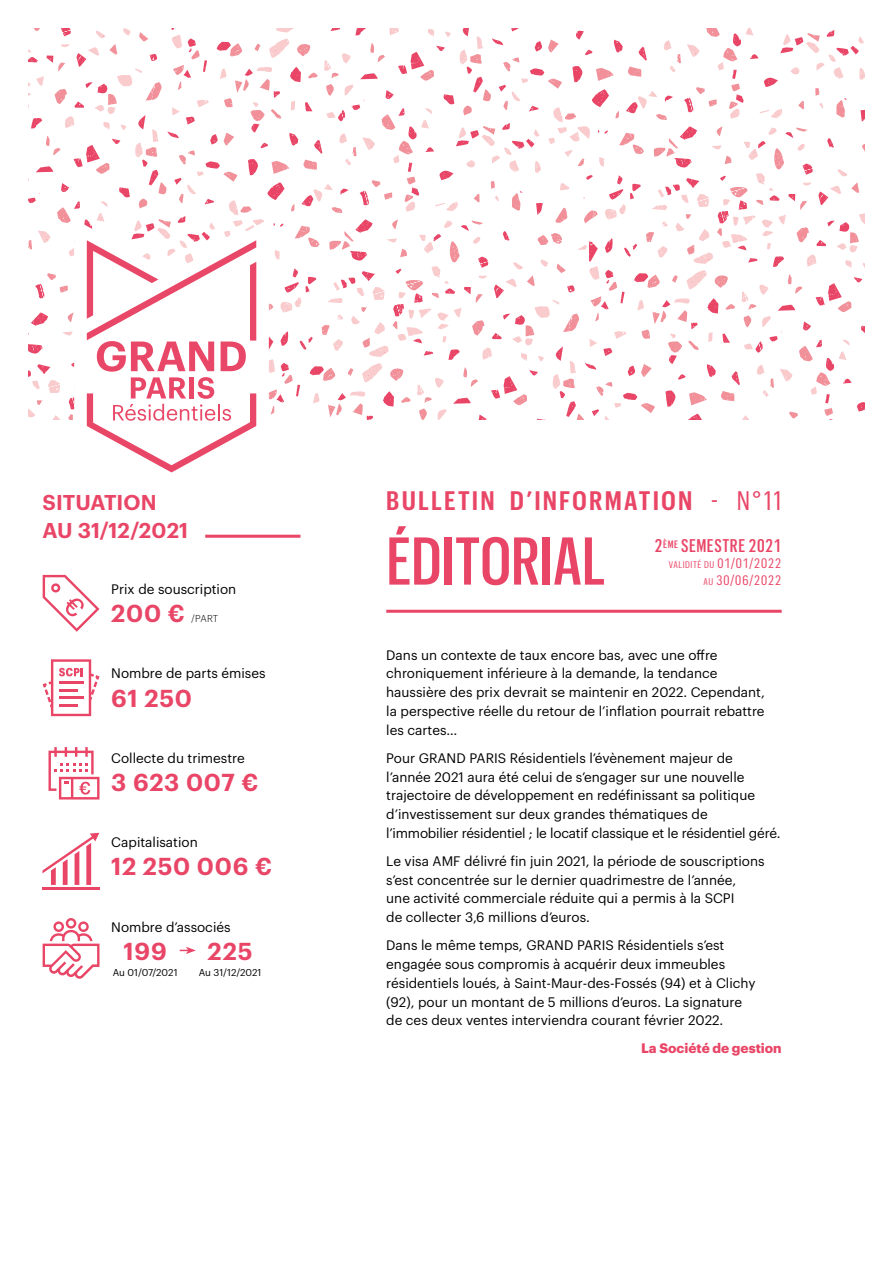
<style>
.page{position:relative;width:893px;height:1263px;background:#fff}
.page>*{position:absolute;margin:0;border:0;box-sizing:border-box;transform-origin:0 0}
.t1{font:500 66px "Graphik X Cond";letter-spacing:-.005em;color:#e94667}
.t2{font:600 26.25px "Graphik Cond";letter-spacing:.08em;color:#e94667}
.t3{font:600 24px "Graphik";letter-spacing:.03em;color:#e94667}
.t4{font:600 21px/28px "Graphik";color:#e94667}
.t5{font:500 18px "Graphik X Cond";letter-spacing:.03em;color:#e94667}
.t6{font:13.5px/18.8px "Graphik";color:#000}
.t7{font:700 13.5px "Graphik";color:#e94667}
.t8{font:13.5px "Graphik Cond";letter-spacing:.02em;color:#e94667}
.t9{font:9.75px "Graphik";color:#000}
.t10{font:300 9.75px "Graphik";color:#000}
.t11{font:9.45px "Graphik Cond";letter-spacing:.055em;color:#e94667}
.s1{font-weight:400}
.s2{font-size:13.5px}
.s3{font-size:9.45px}
</style>
<div class="page">
<hr style="left:386px;top:610px;width:396px;height:3px;background:#e94667">
<hr style="left:43px;top:535px;width:257px;height:3px;background:#e94667">
<div style="left:38px;top:533px;width:167px;height:9px;background:#fff"></div>
<hr style="left:43px;top:887px;width:57px;height:3px;background:#e94667">
<svg style="left:43px;top:833px;width:56px;height:52px"></svg>
<svg style="left:43px;top:575px;width:57px;height:57px"></svg>
<svg style="left:43px;top:659px;width:56px;height:57px"></svg>
<hr style="left:59px;top:697px;width:24px;height:2px;background:#e94667">
<hr style="left:59px;top:704px;width:18px;height:3px;background:#e94667">
<svg style="left:49px;top:747px;width:51px;height:52px"></svg>
<svg style="left:180px;top:947px;width:16px;height:7px"></svg>
<svg style="left:43px;top:918px;width:57px;height:61px"></svg>
<svg style="left:28px;top:28px;width:837px;height:392px"></svg>
<svg style="left:74px;top:219px;width:195px;height:254px"></svg>
<svg style="left:87px;top:240px;width:169px;height:232px"></svg>
<h3 class="t4" style="left:43px;top:486px;width:147px">SITUATION<br>AU 31/12/2021</h3>
<p class="t6" style="left:111px;top:579px;width:127px">Prix de souscription</p>
<h3 class="t3" style="left:111px;top:595px;width:75px">200 €</h3>
<p class="t10" style="left:191px;top:611px;width:29px">/PART</p>
<p class="t6" style="left:111px;top:663px;width:156px">Nombre de parts émises</p>
<h3 class="t3" style="left:111px;top:679px;width:82px">61 250</h3>
<p class="t6" style="left:111px;top:747px;width:135px">Collecte du trimestre</p>
<h3 class="t3" style="left:111px;top:764px;width:148px">3 623 007 €</h3>
<p class="t6" style="left:111px;top:832px;width:88px">Capitalisation</p>
<h3 class="t3" style="left:111px;top:848px;width:162px">12 250 006 €</h3>
<p class="t6" style="left:111px;top:916px;width:121px">Nombre d’associés</p>
<h3 class="t3" style="left:124px;top:932px;width:45px">199</h3>
<p class="t9" style="left:113px;top:965px;width:66px">Au 01/07/2021</p>
<h3 class="t3" style="left:208px;top:932px;width:46px">225</h3>
<p class="t9" style="left:199px;top:965px;width:64px">Au 31/12/2021</p>
<h2 class="t2" style="left:386px;top:481px;width:397px">BULLETIN D’INFORMATION <span class="s1">- N°11</span></h2>
<h1 class="t1" style="left:386px;top:515px;width:221px">ÉDITORIAL</h1>
<h3 class="t5" style="left:654px;top:533px;width:129px">2<sup>ÈME</sup> SEMESTRE 2021</h3>
<p class="t11" style="left:669px;top:558px;width:114px">VALIDITÉ DU <span class="s2">01/01/2022</span></p>
<p class="t8" style="left:703px;top:570px;width:80px"><span class="s3">AU</span> 30/06/2022</p>
<p class="t6" style="left:386px;top:644px;width:380px">Dans un contexte de taux encore bas, avec une offre chroniquement inférieure à la demande, la tendance haussière des prix devrait se maintenir en 2022. Cependant, la perspective réelle du retour de l’inflation pourrait rebattre les cartes…</p>
<p class="t6" style="left:386px;top:747px;width:396px">Pour GRAND PARIS Résidentiels l’évènement majeur de l’année 2021 aura été celui de s’engager sur une nouvelle trajectoire de développement en redéfinissant sa politique d’investissement sur deux grandes thématiques de l’immobilier résidentiel ; le locatif classique et le résidentiel géré.</p>
<p class="t6" style="left:386px;top:850px;width:380px">Le visa AMF délivré fin juin 2021, la période de souscriptions s’est concentrée sur le dernier quadrimestre de l’année,<br>une activité commerciale réduite qui a permis à la SCPI<br>de collecter 3,6 millions d’euros.</p>
<p class="t6" style="left:386px;top:935px;width:371px">Dans le même temps, GRAND PARIS Résidentiels s’est engagée sous compromis à acquérir deux immeubles résidentiels loués, à Saint-Maur-des-Fossés (94) et à Clichy (92), pour un montant de 5 millions d’euros. La signature de ces deux ventes interviendra courant février 2022.</p>
<p class="t7" style="left:641px;top:1038px;width:142px">La Société de gestion</p>
</div>
